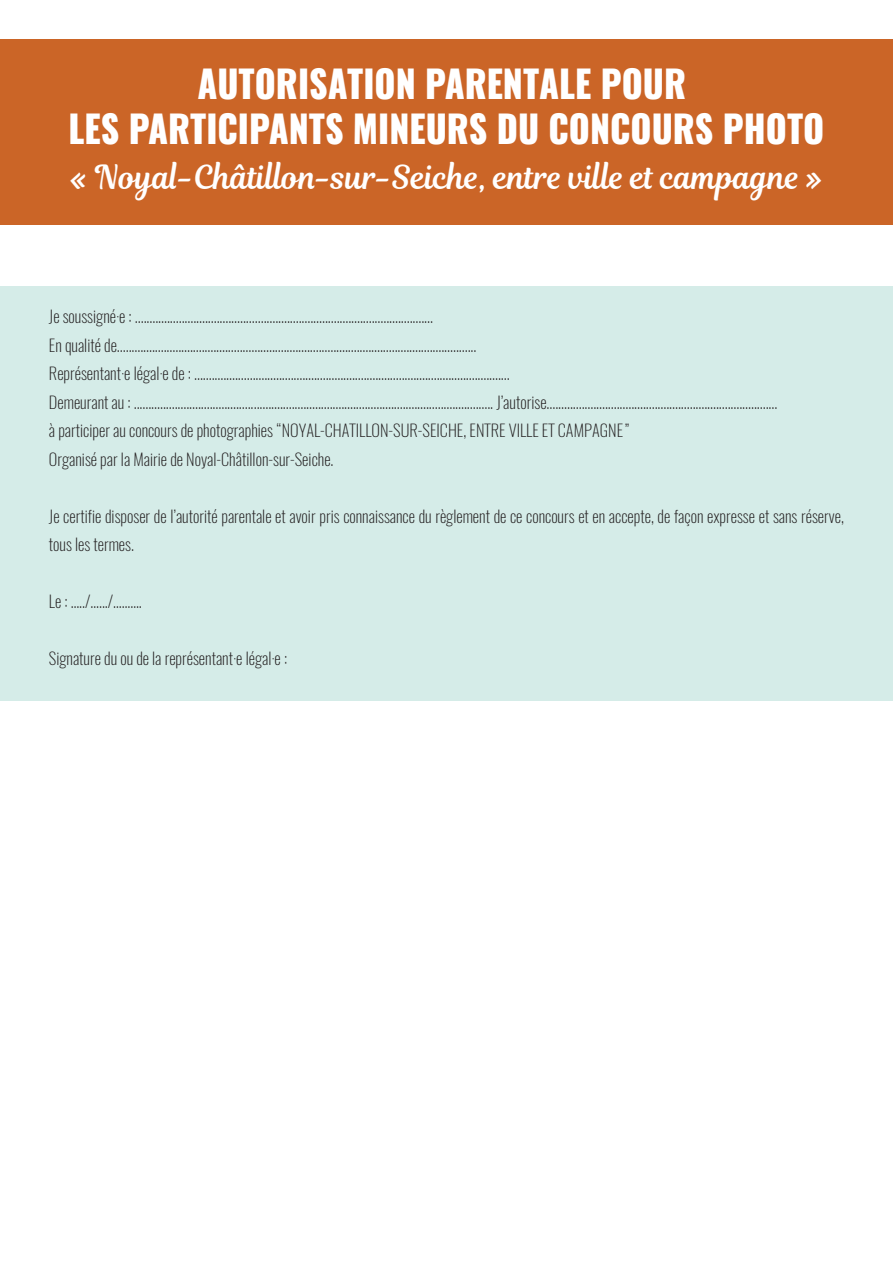
<style>
.page{position:relative;width:893px;height:1263px;background:#fff}
.page>*{position:absolute;margin:0;border:0;box-sizing:border-box;transform-origin:0 0}
.t1{font:800 37.5px/45px "Oswald";color:#fff;text-align:center;scale:.94 1}
.t2{font:32.85px "Magnolia Script";color:#fff;scale:.94 1}
.t3{font:200 16.5px/28.5px "Oswald";color:#231f20}
</style>
<div class="page">
<div style="left:0;top:286px;width:893px;height:414px;background:#d5ece8"></div>
<div style="left:0;top:39px;width:893px;height:185px;background:#cb6527"></div>
<h1 class="t1" style="left:68px;top:63px;width:806px">AUTORISATION PARENTALE POUR<br>LES PARTICIPANTS MINEURS DU CONCOURS PHOTO</h1>
<h2 class="t2" style="left:70px;top:154px;width:803px">« Noyal-Châtillon-sur-Seiche, entre ville et campagne »</h2>
<p class="t3" style="left:49px;top:302px;width:730px">Je soussigné·e : ......................................................................................................<br>En qualité de...........................................................................................................................<br>Représentant·e légal·e de : ............................................................................................................<br>Demeurant au : ........................................................................................................................... J’autorise............................................................................... à participer au concours de photographies “NOYAL-CHATILLON-SUR-SEICHE, ENTRE VILLE ET CAMPAGNE”<br>Organisé par la Mairie de Noyal-Châtillon-sur-Seiche.</p>
<p class="t3" style="left:49px;top:502px;width:796px">Je certifie disposer de l’autorité parentale et avoir pris connaissance du règlement de ce concours et en accepte, de façon expresse et sans réserve, tous les termes.</p>
<p class="t3" style="left:49px;top:587px;width:94px">Le : …../….../……….</p>
<p class="t3" style="left:49px;top:644px;width:240px">Signature du ou de la représentant·e légal·e :</p>
</div>
